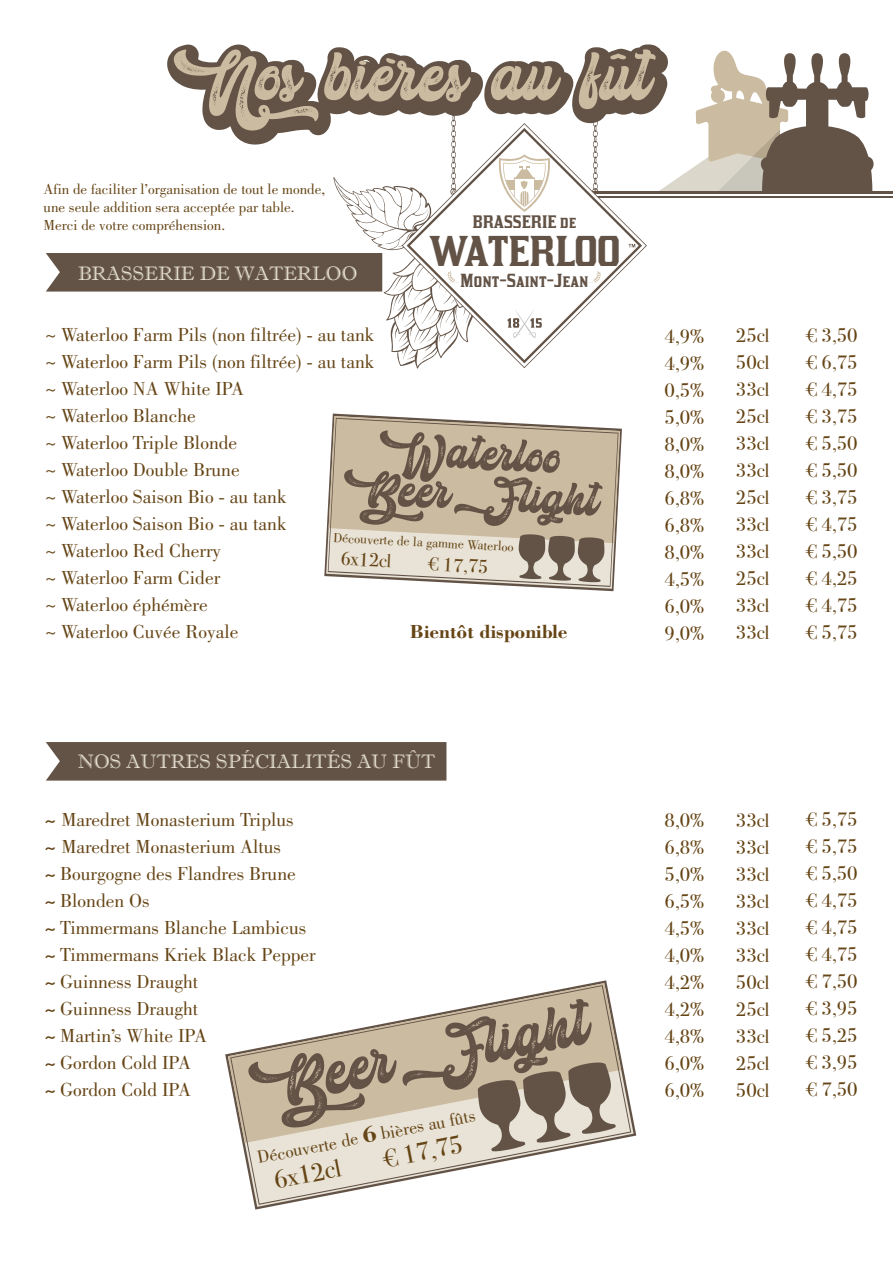
<style>
.page{position:relative;width:893px;height:1263px;background:#fff}
.page>*{position:absolute;margin:0;border:0;box-sizing:border-box;transform-origin:0 0}
.t1{font:103.35px "Antique Cherry Personal Use";color:#cbbba0}
.t2{font:92.4px "Antique Cherry Personal Use";color:#635347}
.t3{font:69px "Antique Cherry Personal Use";color:#635347}
.t4{font:37.8px "Kirsty";letter-spacing:-.02em;color:#635347}
.t5{font:25.5px "Bodoni Svty Two ITCTT";color:#654415}
.t6{font:19.5px/27px "Bodoni Std";color:#654415}
.t7{font:19.5px/27px "Bodoni Svty Two ITCTT";color:#654415;text-align:justify}
.t8{font:19.5px "Imprint MT Shadow";color:#e8e2d5}
.t9{font:700 19.5px "Bodoni Std";color:#654415}
.t10{font:19.05px "Bodoni Svty Two ITCTT";color:#654415}
.t11{font:18.15px "Bodoni Std";color:#654415}
.t12{font:16.65px "Kirsty";color:#635347}
.t13{font:15.9px "Kirsty";color:#635347}
.t14{font:15px/18px "Bodoni Std";color:#654415}
.t15{font:13.5px "Bodoni Std";color:#654415}
.s1{font-weight:700}
.s2{font-weight:700;font-size:23.7px}
</style>
<div class="page">
<svg style="left:324px;top:414px;width:298px;height:177px"></svg>
<svg style="left:328px;top:418px;width:290px;height:169px"></svg>
<svg style="left:329px;top:416px;width:291px;height:166px;background:#cabda7"></svg>
<svg style="left:230px;top:985px;width:401px;height:220px"></svg>
<svg style="left:478px;top:1062px;width:138px;height:89px;background:#a29788"></svg>
<hr style="left:496px;top:192px;width:397px;height:2px;background:#635347">
<hr style="left:496px;top:196px;width:397px;height:1px;background:#635347">
<svg style="left:46px;top:44px;width:828px;height:325px"></svg>
<div style="left:46px;top:742px;width:400px;height:38px;background:#635347"></div>
<h1 class="t1" style="left:168px;top:36px;width:485px">Nos bières au fut</h1>
<p class="t14" style="left:44px;top:180px;width:283px">Afin de faciliter l’organisation de tout le monde, une seule addition sera acceptée par table.<br>Merci de votre compréhension.</p>
<p class="t8" style="left:78px;top:262px;width:281px">BRASSERIE DE WATERLOO</p>
<p class="t13" style="left:472px;top:212px;width:105px">BRASSERIE de</p>
<h3 class="t4" style="left:429px;top:229px;width:192px">WATERLOO</h3>
<p class="t12" style="left:460px;top:271px;width:130px">Mont-Saint-Jean</p>
<p class="t6" style="left:46px;top:321px;width:330px">~ Waterloo Farm Pils (non filtrée) - au tank ~ Waterloo Farm Pils (non filtrée) - au tank ~ Waterloo NA White IPA<br>~ Waterloo Blanche<br>~ Waterloo Triple Blonde<br>~ Waterloo Double Brune<br>~ Waterloo Saison Bio - au tank<br>~ Waterloo Saison Bio - au tank<br>~ Waterloo Red Cherry<br>~ Waterloo Farm Cider<br>~ Waterloo éphémère<br>~ Waterloo Cuvée Royale</p>
<h3 class="t3" style="left:377px;top:421px;width:189px;rotate:3deg">Waterloo</h3>
<h3 class="t3" style="left:341px;top:460px;width:261px;rotate:3deg">BeerFlight</h3>
<p class="t15" style="left:334px;top:530px;width:182px;rotate:3deg">Découverte de la gamme Waterloo</p>
<p class="t10" style="left:428px;top:548px;width:62px;rotate:3deg">€ 17,75</p>
<p class="t10" style="left:342px;top:543px;width:52px;rotate:3deg">6x12cl</p>
<p class="t9" style="left:410px;top:619px;width:159px">Bientôt disponible</p>
<p class="t7" style="left:664px;top:320px;width:41px">4,9% 4,9% 0,5% 5,0% 8,0% 8,0% 6,8% 6,8% 8,0% 4,5% 6,0% 9,0%</p>
<p class="t7" style="left:736px;top:320px;width:35px">25cl 50cl 33cl 25cl 33cl 33cl 25cl 33cl 33cl 25cl 33cl 33cl</p>
<p class="t7" style="left:806px;top:320px;width:54px">€ 3,50 € 6,75 € 4,75 € 3,75 € 5,50 € 5,50 € 3,75 € 4,75 € 5,50 € 4,25 € 4,75 € 5,75</p>
<p class="t8" style="left:78px;top:750px;width:359px">NOS AUTRES SPÉCIALITÉS AU FÛT</p>
<p class="t6" style="left:46px;top:806px;width:272px"><span class="s1">~</span> Maredret Monasterium Triplus<br><span class="s1">~</span> Maredret Monasterium Altus<br><span class="s1">~</span> Bourgogne des Flandres Brune<br><span class="s1">~</span> Blonden Os<br><span class="s1">~</span> Timmermans Blanche Lambicus <span class="s1">~</span> Timmermans Kriek Black Pepper <span class="s1">~</span> Guinness Draught<br><span class="s1">~</span> Guinness Draught<br><span class="s1">~</span> Martin’s White IPA<br><span class="s1">~</span> Gordon Cold IPA<br><span class="s1">~</span> Gordon Cold IPA</p>
<h2 class="t2" style="left:239px;top:1053px;width:350px;rotate:-11deg">BeerFlight</h2>
<p class="t11" style="left:256px;top:1147px;width:223px;rotate:-11deg">Découverte de <span class="s2">6</span> bières au fûts</p>
<h3 class="t5" style="left:379px;top:1139px;width:83px;rotate:-11deg">€ 17,75</h3>
<h3 class="t5" style="left:270px;top:1160px;width:69px;rotate:-11deg">6x12cl</h3>
<p class="t7" style="left:664px;top:805px;width:41px">8,0% 6,8% 5,0% 6,5% 4,5% 4,0% 4,2% 4,2% 4,8% 6,0% 6,0%</p>
<p class="t7" style="left:736px;top:805px;width:35px">33cl 33cl 33cl 33cl 33cl 33cl 50cl 25cl 33cl 25cl 50cl</p>
<p class="t7" style="left:806px;top:804px;width:54px">€ 5,75 € 5,75 € 5,50 € 4,75 € 4,75 € 4,75 € 7,50 € 3,95 € 5,25 € 3,95 € 7,50</p>
</div>
